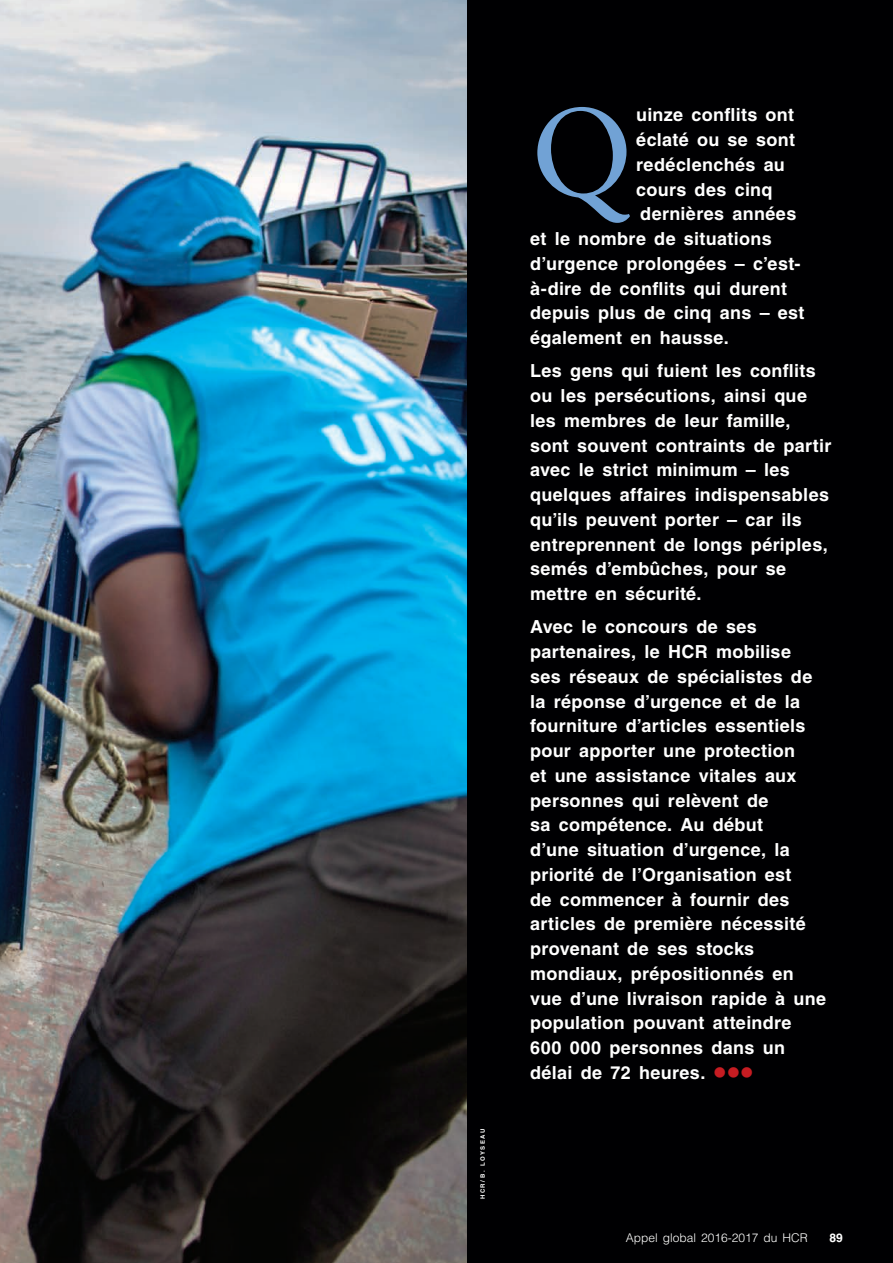
<style>
.page{position:relative;width:893px;height:1263px;background:#fff}
.page>*{position:absolute;margin:0;border:0;box-sizing:border-box;transform-origin:0 0}
.MAIN_TEXT___CHAPTER{font:124.35px "Sabon LT Std";color:#71a2d5}
.MAIN_TEXT_l_CHAPTER{font:700 18px/24.8px "Helvetica LT Std";letter-spacing:.02em;color:#fff}
.MAIN_TEXT___CHAPTER-2{font:700 18px "Helvetica LT Std";letter-spacing:.015em;color:#fff}
.t1{font:300 12px "Helvetica LT Std";color:#fff}
.t2{font:700 12px "Helvetica LT Std";color:#fff}
.PHOTO_CREDIT___bold{font:700 6px "Helvetica LT Std";letter-spacing:.24em;color:#fff}
.s1{color:#c61c22}
</style>
<div class="page">
<img style="left:0;top:0;width:468px;height:1263px">
<div style="left:468px;top:0;width:425px;height:1263px;background:#000002"></div>
<p class="PHOTO_CREDIT___bold" style="left:479px;top:1199px;width:72px;rotate:-90deg">HCR/B. LOYSEAU</p>
<p class="MAIN_TEXT___CHAPTER" style="left:530px;top:78px;width:105px">Q</p>
<p class="MAIN_TEXT___CHAPTER-2" style="left:636px;top:104px;width:159px">uinze conflits ont</p>
<p class="MAIN_TEXT___CHAPTER-2" style="left:636px;top:129px;width:160px">éclaté ou se sont</p>
<p class="MAIN_TEXT___CHAPTER-2" style="left:636px;top:154px;width:150px">redéclenchés au</p>
<p class="MAIN_TEXT___CHAPTER-2" style="left:636px;top:178px;width:138px">cours des cinq</p>
<p class="MAIN_TEXT___CHAPTER-2" style="left:640px;top:203px;width:158px">dernières années</p>
<p class="MAIN_TEXT___CHAPTER-2" style="left:530px;top:228px;width:243px">et le nombre de situations</p>
<p class="MAIN_TEXT___CHAPTER-2" style="left:530px;top:253px;width:272px">d’urgence prolongées – c’est-</p>
<p class="MAIN_TEXT___CHAPTER-2" style="left:530px;top:277px;width:258px">à-dire de conflits qui durent</p>
<p class="MAIN_TEXT___CHAPTER-2" style="left:530px;top:302px;width:276px">depuis plus de cinq ans – est</p>
<p class="MAIN_TEXT___CHAPTER-2" style="left:530px;top:327px;width:200px">également en hausse.</p>
<p class="MAIN_TEXT_l_CHAPTER" style="left:530px;top:358px;width:303px">Les gens qui fuient les conflits ou les persécutions, ainsi que les membres de leur famille, sont souvent contraints de partir avec le strict minimum – les quelques affaires indispensables qu’ils peuvent porter – car ils entreprennent de longs périples, semés d’embûches, pour se mettre en sécurité.</p>
<p class="MAIN_TEXT_l_CHAPTER" style="left:530px;top:614px;width:298px">Avec le concours de ses partenaires, le HCR mobilise ses réseaux de spécialistes de la réponse d’urgence et de la fourniture d’articles essentiels pour apporter une protection<br>et une assistance vitales aux personnes qui relèvent de<br>sa compétence. Au début<br>d’une situation d’urgence, la priorité de l’Organisation est<br>de commencer à fournir des articles de première nécessité provenant de ses stocks mondiaux, prépositionnés en vue d’une livraison rapide à une population pouvant atteindre<br>600 000 personnes dans un délai de 72 heures. <span class="s1">●●●</span></p>
<p class="t1" style="left:626px;top:1230px;width:184px">Appel global 2016-2017 du HCR</p>
<p class="t2" style="left:829px;top:1230px;width:15px">89</p>
</div>
